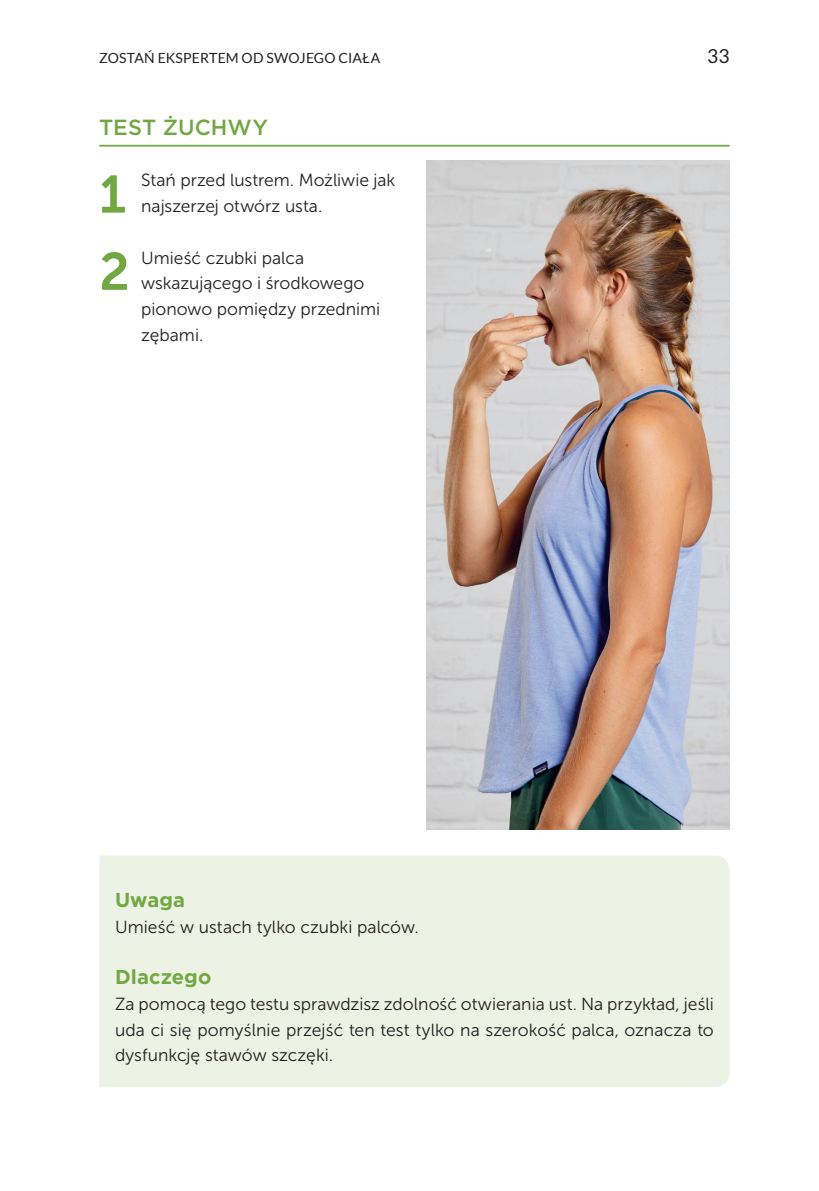
<style>
.page{position:relative;width:819px;height:1191px;background:#fff}
.page>*{position:absolute;margin:0;border:0;box-sizing:border-box;transform-origin:0 0}
.t1{font:52.5px "Museo Sans 700";color:#72a842}
.t2{font:500 21.88px "Gotham";letter-spacing:-.005em;color:#72a842}
.t3{font:700 20.12px "Gotham";color:#72a842}
.t4{font:19.25px "Lato";color:#231f20}
.t5{font:17.5px/25.7px "Museo Sans 300";color:#231f20}
.t6{font:14px "Lato";letter-spacing:.01em;color:#231f20}
</style>
<div class="page">
<div style="left:99px;top:855px;width:630px;height:232px;background:#ecf2e4"></div>
<hr style="left:99px;top:145px;width:630px;height:2px;background:#72a842">
<img style="left:427px;top:161px;width:302px;height:668px">
<p class="t6" style="left:99px;top:50px;width:282px">ZOSTAŃ EKSPERTEM OD SWOJEGO CIAŁA</p>
<p class="t4" style="left:707px;top:45px;width:24px">33</p>
<p class="t2" style="left:99px;top:113px;width:170px">TEST ŻUCHWY</p>
<h1 class="t1" style="left:99px;top:165px;width:28px">1</h1>
<p class="t5" style="left:141px;top:168px;width:255px">Stań przed lustrem. Możliwie jak najszerzej otwórz usta.</p>
<h1 class="t1" style="left:99px;top:242px;width:32px">2</h1>
<p class="t5" style="left:141px;top:245px;width:240px">Umieść czubki palca wskazującego i środkowego pionowo pomiędzy przednimi zębami.</p>
<p class="t3" style="left:115px;top:886px;width:72px">Uwaga</p>
<p class="t5" style="left:115px;top:914px;width:302px">Umieść w ustach tylko czubki palców.</p>
<p class="t3" style="left:115px;top:963px;width:98px">Dlaczego</p>
<p class="t5" style="left:115px;top:991px;width:600px;text-align:justify">Za pomocą tego testu sprawdzisz zdolność otwierania ust. Na przykład, jeśli uda ci się pomyślnie przejść ten test tylko na szerokość palca, oznacza to dysfunkcję stawów szczęki.</p>
</div>
